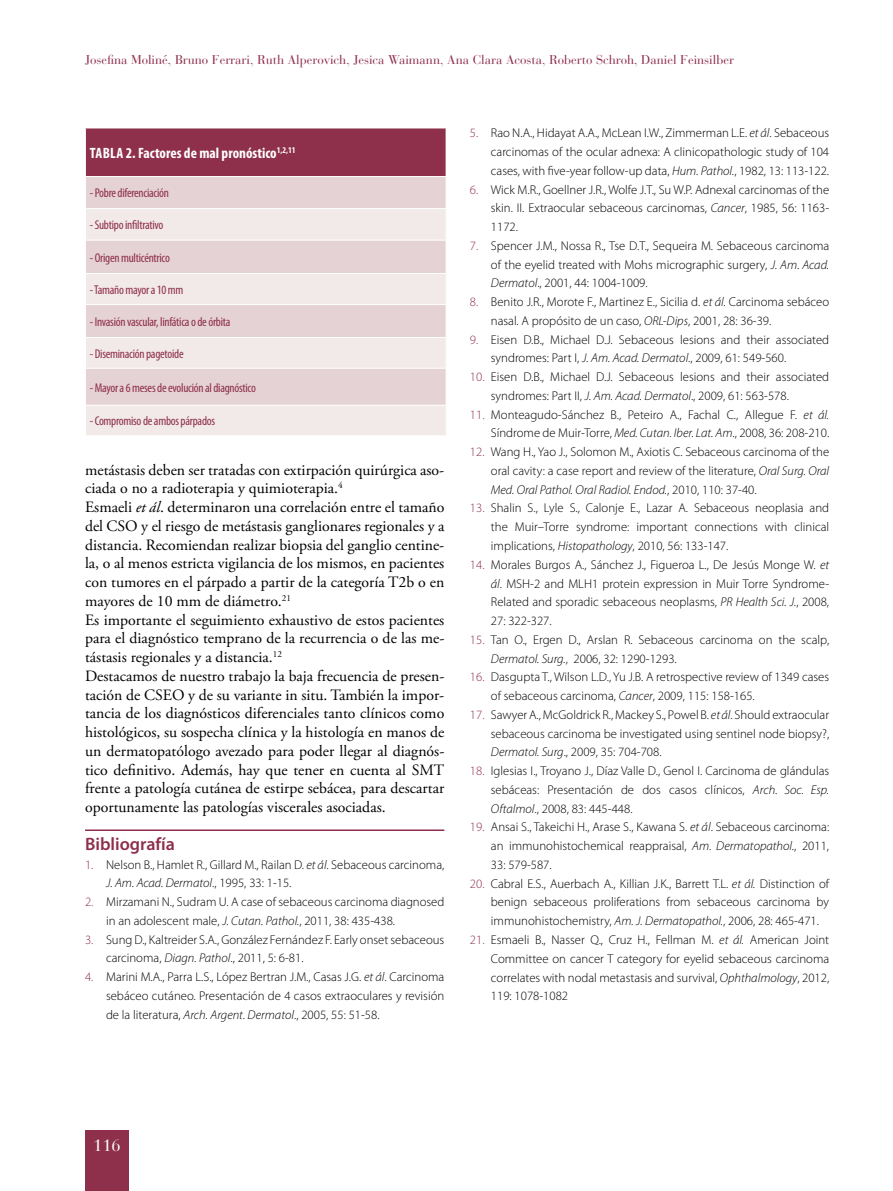
<style>
.page{position:relative;width:893px;height:1191px;background:#fff}
.page>*{position:absolute;margin:0;border:0;box-sizing:border-box;transform-origin:0 0}
.t1{font:600 18px "Myriad Pro";color:#8e2f4c}
.t2{font:700 16.5px "Bauer Bodoni";color:#fff}
.t3{font:15.75px/18.8px "Adobe Garamond Pro";color:#000}
.t4{font:700 condensed 15px "Myriad Pro";color:#fff}
.t5{font:300 12.75px/18.8px "Myriad Pro";color:#000;text-align:justify}
.t6{font:condensed 12.75px "Myriad Pro";letter-spacing:-.02em;color:#8e2f4c}
.t7{font:12.75px "Bauer Bodoni";color:#8e2f4c}
.s1{font-style:italic}
.s2{color:#8e2f4c}
</style>
<div class="page">
<hr style="left:892px;top:50px;width:1px;height:218px;background:#8e2f4c">
<div style="left:85px;top:1130px;width:44px;height:61px;background:#8e2f4c"></div>
<div style="left:85px;top:128px;width:361px;height:48px;background:#8e2f4c"></div>
<div style="left:86px;top:177px;width:360px;height:31px;background:#e5d2d4"></div>
<svg style="left:86px;top:209px;width:360px;height:226px;fill:#f2e9e9"></svg>
<hr style="left:85px;top:128px;width:361px;height:1px;background:#fff">
<hr style="left:85px;top:128px;width:1px;height:48px;background:#fff">
<hr style="left:85px;top:240px;width:361px;height:1px;background:#fff">
<hr style="left:85px;top:337px;width:361px;height:1px;background:#fff">
<hr style="left:85px;top:304px;width:361px;height:1px;background:#fff">
<hr style="left:85px;top:273px;width:361px;height:1px;background:#fff">
<hr style="left:85px;top:368px;width:361px;height:1px;background:#fff">
<hr style="left:85px;top:405px;width:361px;height:1px;background:#fff">
<hr style="left:85px;top:829px;width:359px;height:2px;background:#8e2f4c">
<p class="t7" style="left:85px;top:52px;width:650px">Josefina Moliné, Bruno Ferrari, Ruth Alperovich, Jesica Waimann, Ana Clara Acosta, Roberto Schroh, Daniel Feinsilber</p>
<p class="t4" style="left:90px;top:143px;width:207px">TABLA 2. Factores de mal pronóstico<sup>1,2,11</sup></p>
<p class="t6" style="left:90px;top:185px;width:81px">- Pobre diferenciación</p>
<p class="t6" style="left:90px;top:217px;width:75px">- Subtipo infiltrativo</p>
<p class="t6" style="left:90px;top:250px;width:82px">- Origen multicéntrico</p>
<p class="t6" style="left:90px;top:282px;width:95px">- Tamaño mayor a 10 mm</p>
<p class="t6" style="left:90px;top:314px;width:142px">- Invasión vascular, linfática o de órbita</p>
<p class="t6" style="left:90px;top:346px;width:95px">- Diseminación pagetoide</p>
<p class="t6" style="left:90px;top:379px;width:168px">- Mayor a 6 meses de evolución al diagnóstico</p>
<p class="t6" style="left:90px;top:413px;width:127px">- Compromiso de ambos párpados</p>
<p class="t3" style="left:85px;top:461px;width:361px">metástasis deben ser tratadas con extirpación quirúrgica aso&shy;ciada o no a radioterapia y quimioterapia.<sup>4<br></sup>Esmaeli <span class="s1">et ál</span>. determinaron una correlación entre el tamaño del CSO y el riesgo de metástasis ganglionares regionales y a distancia. Recomiendan realizar biopsia del ganglio centine&shy;la, o al menos estricta vigilancia de los mismos, en pacientes con tumores en el párpado a partir de la categoría T2b o en mayores de 10 mm de diámetro.<sup>21<br></sup>Es importante el seguimiento exhaustivo de estos pacientes para el diagnóstico temprano de la recurrencia o de las me&shy;tástasis regionales y a distancia.<sup>12<br></sup>Destacamos de nuestro trabajo la baja frecuencia de presen&shy;tación de CSEO y de su variante in situ. También la impor&shy;tancia de los diagnósticos diferenciales tanto clínicos como histológicos, su sospecha clínica y la histología en manos de un dermatopatólogo avezado para poder llegar al diagnós&shy;tico definitivo. Además, hay que tener en cuenta al SMT frente a patología cutánea de estirpe sebácea, para descartar oportunamente las patologías viscerales asociadas.</p>
<h1 class="t1" style="left:85px;top:832px;width:92px">Bibliografía</h1>
<p class="t5" style="left:106px;top:854px;width:340px;text-indent:-21px"><span class="s2">1.</span> Nelson B., Hamlet R., Gillard M., Railan D. <span class="s1">et ál</span>. Sebaceous carcinoma,<br><span class="s1">J. Am. Acad. Dermatol</span>., 1995, 33: 1-15.</p>
<p class="t5" style="left:106px;top:892px;width:340px;text-indent:-21px"><span class="s2">2.</span> Mirzamani N., Sudram U. A case of sebaceous carcinoma diagnosed in an adolescent male, <span class="s1">J. Cutan. Pathol.</span>, 2011, 38: 435-438.</p>
<p class="t5" style="left:106px;top:929px;width:340px;text-indent:-21px"><span class="s2">3.</span> Sung D., Kaltreider S.A., González Fernández F. Early onset sebaceous carcinoma, <span class="s1">Diagn. Pathol</span>., 2011, 5: 6-81.</p>
<p class="t5" style="left:106px;top:967px;width:340px;text-indent:-21px"><span class="s2">4.</span> Marini M.A., Parra L.S., López Bertran J.M., Casas J.G. <span class="s1">et ál</span>. Carcinoma sebáceo cutáneo. Presentación de 4 casos extraoculares y revisión de la literatura, <span class="s1">Arch. Argent. Dermatol</span>., 2005, 55: 51-58.</p>
<p class="t5" style="left:491px;top:123px;width:340px;text-indent:-21px"><span class="s2">5.</span> Rao N.A., Hidayat A.A., McLean I.W., Zimmerman L.E. <span class="s1">et ál</span>. Sebaceous carcinomas of the ocular adnexa: A clinicopathologic study of 104 cases, with five-year follow-up data, <span class="s1">Hum. Pathol.</span>, 1982, 13: 113-122.</p>
<p class="t5" style="left:491px;top:180px;width:340px;text-indent:-21px"><span class="s2">6.</span> Wick M.R., Goellner J.R., Wolfe J.T., Su W.P. Adnexal carcinomas of the skin. II. Extraocular sebaceous carcinomas, <span class="s1">Cancer</span>, 1985, 56: 1163- 1172.</p>
<p class="t5" style="left:491px;top:236px;width:340px;text-indent:-21px"><span class="s2">7.</span> Spencer J.M., Nossa R., Tse D.T., Sequeira M. Sebaceous carcinoma of the eyelid treated with Mohs micrographic surgery, <span class="s1">J. Am. Acad.<br>Dermatol</span>., 2001, 44: 1004-1009.</p>
<p class="t5" style="left:491px;top:292px;width:340px;text-indent:-21px"><span class="s2">8.</span> Benito J.R., Morote F., Martinez E., Sicilia d. <span class="s1">et ál.</span> Carcinoma sebáceo nasal. A propósito de un caso, <span class="s1">ORL-Dips</span>, 2001, 28: 36-39.</p>
<p class="t5" style="left:491px;top:330px;width:340px;text-indent:-21px"><span class="s2">9.</span> Eisen D.B., Michael D.J. Sebaceous lesions and their associated syndromes: Part I, <span class="s1">J. Am. Acad. Dermatol</span>., 2009, 61: 549-560.</p>
<p class="t5" style="left:491px;top:367px;width:340px;text-indent:-21px"><span class="s2">10.</span> Eisen D.B., Michael D.J. Sebaceous lesions and their associated syndromes: Part II, <span class="s1">J. Am. Acad. Dermatol</span>., 2009, 61: 563-578.</p>
<p class="t5" style="left:470px;top:405px;width:361px;text-align:right"><span class="s2">11.</span> Monteagudo-Sánchez B., Peteiro A., Fachal C., Allegue F. <span class="s1">et ál.<br></span>Síndrome de Muir-Torre, <span class="s1">Med. Cutan. Iber. Lat. Am</span>., 2008, 36: 208-210.</p>
<p class="t5" style="left:491px;top:442px;width:340px;text-indent:-21px"><span class="s2">12.</span> Wang H., Yao J., Solomon M., Axiotis C. Sebaceous carcinoma of the oral cavity: a case report and review of the literature, <span class="s1">Oral Surg. Oral Med. Oral Pathol. Oral Radiol. Endod.</span>, 2010, 110: 37-40.</p>
<p class="t5" style="left:491px;top:499px;width:340px;text-indent:-21px"><span class="s2">13.</span> Shalin S., Lyle S., Calonje E., Lazar A. Sebaceous neoplasia and the Muir–Torre syndrome: important connections with clinical implications, <span class="s1">Histopathology</span>, 2010, 56: 133-147.</p>
<p class="t5" style="left:491px;top:555px;width:340px;text-indent:-21px"><span class="s2">14.</span> Morales Burgos A., Sánchez J., Figueroa L., De Jesús Monge W. <span class="s1">et ál</span>. MSH-2 and MLH1 protein expression in Muir Torre Syndrome-Related and sporadic sebaceous neoplasms, <span class="s1">PR Health Sci. J.</span>, 2008, 27: 322-327.</p>
<p class="t5" style="left:491px;top:630px;width:340px;text-indent:-21px"><span class="s2">15.</span> Tan O., Ergen D., Arslan R. Sebaceous carcinoma on the scalp,<br><span class="s1">Dermatol. Surg.</span>, 2006, 32: 1290-1293.</p>
<p class="t5" style="left:491px;top:667px;width:340px;text-indent:-21px"><span class="s2">16.</span> Dasgupta T., Wilson L.D., Yu J.B. A retrospective review of 1349 cases of sebaceous carcinoma, <span class="s1">Cancer</span>, 2009, 115: 158-165.</p>
<p class="t5" style="left:491px;top:705px;width:340px;text-indent:-21px"><span class="s2">17.</span> Sawyer A., McGoldrick R., Mackey S., Powel B. <span class="s1">et ál</span>. Should extraocular sebaceous carcinoma be investigated using sentinel node biopsy?, <span class="s1">Dermatol. Surg</span>., 2009, 35: 704-708.</p>
<p class="t5" style="left:491px;top:761px;width:340px;text-indent:-21px"><span class="s2">18.</span> Iglesias I., Troyano J., Díaz Valle D., Genol I. Carcinoma de glándulas sebáceas: Presentación de dos casos clínicos, <span class="s1">Arch. Soc. Esp.<br>Oftalmol</span>., 2008, 83: 445-448.</p>
<p class="t5" style="left:491px;top:817px;width:340px;text-indent:-21px"><span class="s2">19.</span> Ansai S., Takeichi H., Arase S., Kawana S. <span class="s1">et ál</span>. Sebaceous carcinoma: an immunohistochemical reappraisal, <span class="s1">Am. Dermatopathol.</span>, 2011, 33: 579-587.</p>
<p class="t5" style="left:491px;top:874px;width:340px;text-indent:-21px"><span class="s2">20.</span> Cabral E.S., Auerbach A., Killian J.K., Barrett T.L. <span class="s1">et ál.</span> Distinction of benign sebaceous proliferations from sebaceous carcinoma by immunohistochemistry, <span class="s1">Am. J. Dermatopathol.</span>, 2006, 28: 465-471.</p>
<p class="t5" style="left:491px;top:930px;width:340px;text-indent:-21px"><span class="s2">21.</span> Esmaeli B., Nasser Q., Cruz H., Fellman M. <span class="s1">et ál.</span> American Joint Committee on cancer T category for eyelid sebaceous carcinoma correlates with nodal metastasis and survival, <span class="s1">Ophthalmology</span>, 2012, 119: 1078-1082</p>
<p class="t2" style="left:93px;top:1135px;width:29px">116</p>
</div>
